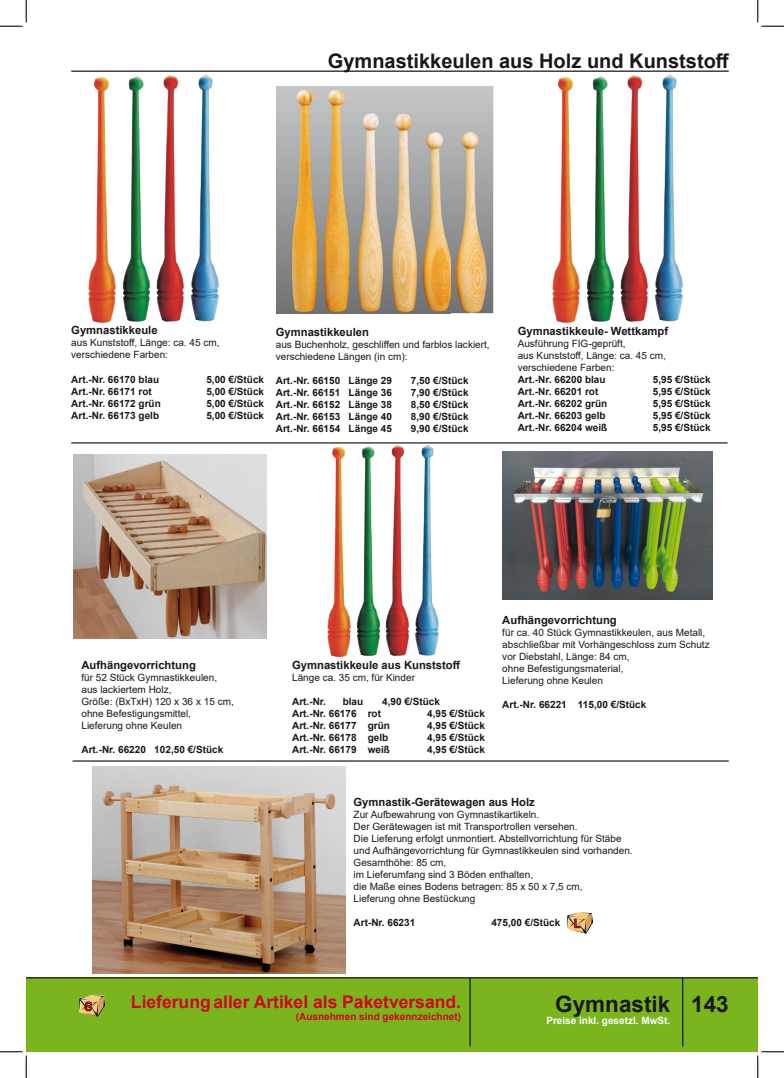
<style>
.page{position:relative;width:784px;height:1078px;background:#fff}
.page>*{position:absolute;margin:0;border:0;box-sizing:border-box;transform-origin:0 0}
.t1{font:700 22.5px "Arial";color:#1a171c}
.t2{font:700 20px "Arial";color:#1a171c}
.t3{font:700 17.5px "Arial";color:#cd071e}
.t4{font:700 11.25px "Arial";color:#1a171c}
.t5{font:10px "Arial";color:#1a171c}
.t6{font:700 10px "Arial";color:#1a171c}
.t7{font:700 10px "Arial";color:#cd071e}
.t8{font:700 10px "Arial";color:#fefefe}
</style>
<div class="page">
<div style="left:26px;top:977px;width:731px;height:75px;background:#7ab51d"></div>
<hr style="left:71px;top:71px;width:657px;height:1px;background:#1a171c">
<hr style="left:682px;top:978px;width:1px;height:68px;background:#1a171c">
<hr style="left:469px;top:978px;width:1px;height:68px;background:#1a171c">
<hr style="left:26px;top:977px;width:731px;height:1px;background:#1a171c">
<img style="left:276px;top:86px;width:217px;height:227px">
<img style="left:74px;top:454px;width:193px;height:184px">
<img style="left:502px;top:451px;width:210px;height:148px">
<img style="left:92px;top:766px;width:253px;height:208px">
<svg style="left:71px;top:442px;width:656px;height:1px"></svg>
<svg style="left:72px;top:760px;width:656px;height:1px"></svg>
<img style="left:79px;top:995px;width:25px;height:22px">
<img style="left:567px;top:913px;width:25px;height:21px">
<img style="left:327px;top:446px;width:111px;height:210px">
<img style="left:88px;top:75px;width:131px;height:247px">
<img style="left:552px;top:75px;width:130px;height:247px">
<svg style="left:0;top:0;width:27px;height:27px"></svg>
<svg style="left:0;top:1051px;width:27px;height:27px"></svg>
<svg style="left:757px;top:0;width:27px;height:27px"></svg>
<svg style="left:757px;top:1051px;width:27px;height:27px"></svg>
<p class="t2" style="left:328px;top:46px;width:403px">Gymnastikkeulen aus Holz und Kunststoff</p>
<p class="t4" style="left:71px;top:323px;width:88px">Gymnastikkeule</p>
<p class="t5" style="left:71px;top:336px;width:150px">aus Kunststoff, Länge: ca. 45 cm,</p>
<p class="t5" style="left:71px;top:348px;width:98px">verschiedene Farben:</p>
<p class="t6" style="left:71px;top:372px;width:89px">Art.-Nr. 66170 blau</p>
<p class="t6" style="left:206px;top:372px;width:59px">5,00 €/Stück</p>
<p class="t6" style="left:71px;top:384px;width:82px">Art.-Nr. 66171 rot</p>
<p class="t6" style="left:206px;top:384px;width:59px">5,00 €/Stück</p>
<p class="t6" style="left:71px;top:396px;width:91px">Art.-Nr. 66172 grün</p>
<p class="t6" style="left:206px;top:396px;width:59px">5,00 €/Stück</p>
<p class="t6" style="left:71px;top:408px;width:89px">Art.-Nr. 66173 gelb</p>
<p class="t6" style="left:206px;top:408px;width:59px">5,00 €/Stück</p>
<p class="t4" style="left:276px;top:324px;width:95px">Gymnastikkeulen</p>
<p class="t5" style="left:276px;top:338px;width:215px">aus Buchenholz, geschliffen und farblos lackiert,</p>
<p class="t5" style="left:276px;top:350px;width:133px">verschiedene Längen (in cm):</p>
<p class="t6" style="left:276px;top:374px;width:118px">Art.-Nr. 66150 Länge 29</p>
<p class="t6" style="left:411px;top:374px;width:59px">7,50 €/Stück</p>
<p class="t6" style="left:276px;top:386px;width:118px">Art.-Nr. 66151 Länge 36</p>
<p class="t6" style="left:411px;top:386px;width:59px">7,90 €/Stück</p>
<p class="t6" style="left:276px;top:398px;width:118px">Art.-Nr. 66152 Länge 38</p>
<p class="t6" style="left:411px;top:398px;width:59px">8,50 €/Stück</p>
<p class="t6" style="left:276px;top:410px;width:118px">Art.-Nr. 66153 Länge 40</p>
<p class="t6" style="left:411px;top:410px;width:59px">8,90 €/Stück</p>
<p class="t6" style="left:276px;top:422px;width:118px">Art.-Nr. 66154 Länge 45</p>
<p class="t6" style="left:411px;top:422px;width:59px">9,90 €/Stück</p>
<p class="t4" style="left:518px;top:323px;width:152px">Gymnastikkeule- Wettkampf</p>
<p class="t5" style="left:518px;top:336px;width:109px">Ausführung FIG-geprüft,</p>
<p class="t5" style="left:518px;top:348px;width:150px">aus Kunststoff, Länge: ca. 45 cm,</p>
<p class="t5" style="left:518px;top:360px;width:98px">verschiedene Farben:</p>
<p class="t6" style="left:518px;top:372px;width:89px">Art.-Nr. 66200 blau</p>
<p class="t6" style="left:653px;top:372px;width:59px">5,95 €/Stück</p>
<p class="t6" style="left:518px;top:384px;width:82px">Art.-Nr. 66201 rot</p>
<p class="t6" style="left:653px;top:384px;width:59px">5,95 €/Stück</p>
<p class="t6" style="left:518px;top:396px;width:91px">Art.-Nr. 66202 grün</p>
<p class="t6" style="left:653px;top:396px;width:59px">5,95 €/Stück</p>
<p class="t6" style="left:518px;top:408px;width:89px">Art.-Nr. 66203 gelb</p>
<p class="t6" style="left:653px;top:408px;width:59px">5,95 €/Stück</p>
<p class="t6" style="left:518px;top:420px;width:91px">Art.-Nr. 66204 weiß</p>
<p class="t6" style="left:653px;top:420px;width:59px">5,95 €/Stück</p>
<p class="t4" style="left:81px;top:657px;width:116px">Aufhängevorrichtung</p>
<p class="t5" style="left:81px;top:670px;width:137px">für 52 Stück Gymnastikkeulen,</p>
<p class="t5" style="left:81px;top:682px;width:92px">aus lackiertem Holz,</p>
<p class="t5" style="left:81px;top:694px;width:154px">Größe: (BxTxH) 120 x 36 x 15 cm,</p>
<p class="t5" style="left:81px;top:706px;width:111px">ohne Befestigungsmittel,</p>
<p class="t5" style="left:81px;top:718px;width:102px">Lieferung ohne Keulen</p>
<p class="t6" style="left:81px;top:742px;width:143px">Art.-Nr. 66220 102,50 €/Stück</p>
<p class="t4" style="left:292px;top:657px;width:170px">Gymnastikkeule aus Kunststoff</p>
<p class="t5" style="left:292px;top:670px;width:124px">Länge ca. 35 cm, für Kinder</p>
<p class="t6" style="left:292px;top:694px;width:35px">Art.-Nr.</p>
<p class="t6" style="left:343px;top:694px;width:22px">blau</p>
<p class="t6" style="left:382px;top:694px;width:59px">4,90 €/Stück</p>
<p class="t6" style="left:292px;top:706px;width:90px">Art.-Nr. 66176 rot</p>
<p class="t6" style="left:427px;top:706px;width:59px">4,95 €/Stück</p>
<p class="t6" style="left:292px;top:718px;width:99px">Art.-Nr. 66177 grün</p>
<p class="t6" style="left:427px;top:718px;width:59px">4,95 €/Stück</p>
<p class="t6" style="left:292px;top:730px;width:98px">Art.-Nr. 66178 gelb</p>
<p class="t6" style="left:427px;top:730px;width:59px">4,95 €/Stück</p>
<p class="t6" style="left:292px;top:742px;width:99px">Art.-Nr. 66179 weiß</p>
<p class="t6" style="left:427px;top:742px;width:59px">4,95 €/Stück</p>
<p class="t4" style="left:502px;top:612px;width:116px">Aufhängevorrichtung</p>
<p class="t5" style="left:502px;top:625px;width:204px">für ca. 40 Stück Gymnastikkeulen, aus Metall,</p>
<p class="t5" style="left:502px;top:637px;width:209px">abschließbar mit Vorhängeschloss zum Schutz</p>
<p class="t5" style="left:502px;top:649px;width:129px">vor Diebstahl, Länge: 84 cm,</p>
<p class="t5" style="left:502px;top:661px;width:123px">ohne Befestigungsmaterial,</p>
<p class="t5" style="left:502px;top:673px;width:102px">Lieferung ohne Keulen</p>
<p class="t6" style="left:502px;top:697px;width:145px">Art.-Nr. 66221 115,00 €/Stück</p>
<p class="t4" style="left:353px;top:794px;width:183px">Gymnastik-Gerätewagen aus Holz</p>
<p class="t5" style="left:353px;top:808px;width:187px">Zur Aufbewahrung von Gymnastikartikeln.</p>
<p class="t5" style="left:353px;top:820px;width:225px">Der Gerätewagen ist mit Transportrollen versehen.</p>
<p class="t5" style="left:353px;top:832px;width:269px">Die Lieferung erfolgt unmontiert. Abstellvorrichtung für Stäbe</p>
<p class="t5" style="left:353px;top:844px;width:281px">und Aufhängevorrichtung für Gymnastikkeulen sind vorhanden.</p>
<p class="t5" style="left:353px;top:856px;width:94px">Gesamthöhe: 85 cm,</p>
<p class="t5" style="left:353px;top:868px;width:181px">im Lieferumfang sind 3 Böden enthalten,</p>
<p class="t5" style="left:353px;top:880px;width:231px">die Maße eines Bodens betragen: 85 x 50 x 7,5 cm,</p>
<p class="t5" style="left:353px;top:892px;width:123px">Lieferung ohne Bestückung</p>
<p class="t6" style="left:353px;top:916px;width:63px">Art-Nr. 66231</p>
<p class="t6" style="left:491px;top:916px;width:70px">475,00 €/Stück</p>
<p class="t3" style="left:131px;top:990px;width:331px">Lieferung aller Artikel als Paketversand.</p>
<p class="t7" style="left:296px;top:1010px;width:167px">(Ausnehmen sind gekennzeichnet)</p>
<h1 class="t1" style="left:555px;top:988px;width:175px">Gymnastik 143</h1>
<p class="t8" style="left:546px;top:1013px;width:125px">Preise inkl. gesetzl. MwSt.</p>
</div>
